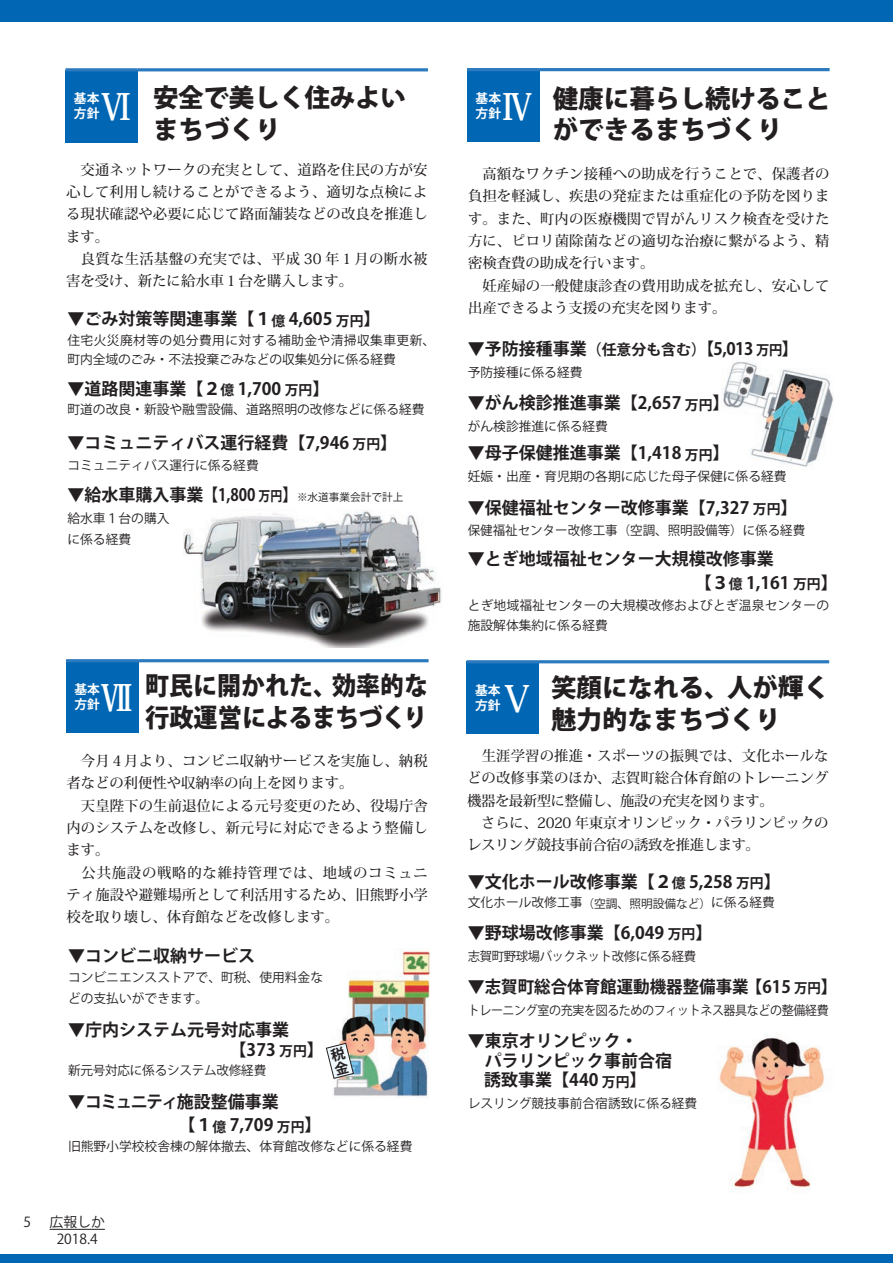
<style>
.page{position:relative;width:893px;height:1263px;background:#fff}
.page>*{position:absolute;margin:0;border:0;box-sizing:border-box;transform-origin:0 0}
.t1{font:700 36.15px "Koz Min Pro";color:#fff;scale:.9 1}
.t2{font:800 25.5px/32px "Koz Go Pro";color:#231f20}
.t3{font:800 25.5px/32px "Koz Go Pro";color:#231f20;scale:.94 1}
.t4{font:700 16.95px/19.5px "Koz Go Pro";color:#231f20}
.t5{font:500 14.4px/22.4px "Koz Min Pro";letter-spacing:.01em;color:#231f20}
.t6{font:500 14.4px/22.4px "Koz Min Pro";letter-spacing:-.02em;color:#231f20}
.t7{font:13.8px/17px "Koz Go Pro";color:#231f20;text-align:center}
.t8{font:12.75px/21.3px "Koz Go Pro";color:#231f20}
.t9{font:12.75px/19px "Koz Go Pro";letter-spacing:.03em;color:#231f20}
.t10{font:12.75px "Koz Go Pro";letter-spacing:-.03em;color:#231f20;scale:.94 1}
.t11{font:12.75px "Koz Go Pro";letter-spacing:-.03em;color:#231f20}
.t12{font:12.75px "Koz Go Pro";letter-spacing:-.02em;color:#231f20}
.t13{font:700 12.75px/14.9px "Koz Go Pro";color:#fff}
.s1{font-size:13.8px}
.s2{font-weight:400;font-size:10.65px}
.s3{font-size:14.85px}
.s4{font-size:11.7px}
</style>
<div class="page">
<img style="left:723px;top:361px;width:110px;height:106px">
<div style="left:0;top:1254px;width:893px;height:9px;background:#0166b3"></div>
<div style="left:467px;top:70px;width:72px;height:72px;background:#0166b3"></div>
<hr style="left:467px;top:68px;width:72px;height:3px;background:#2b79be">
<hr style="left:539px;top:68px;width:291px;height:3px;background:#2b79be">
<div style="left:467px;top:662px;width:72px;height:72px;background:#0166b3"></div>
<hr style="left:467px;top:660px;width:72px;height:3px;background:#2b79be">
<hr style="left:539px;top:660px;width:290px;height:3px;background:#2b79be">
<div style="left:66px;top:661px;width:72px;height:72px;background:#0166b3"></div>
<hr style="left:66px;top:659px;width:72px;height:3px;background:#2b79be">
<hr style="left:138px;top:659px;width:291px;height:3px;background:#2b79be">
<div style="left:65px;top:70px;width:73px;height:72px;background:#0166b3"></div>
<hr style="left:65px;top:68px;width:73px;height:3px;background:#2b79be">
<hr style="left:138px;top:68px;width:290px;height:3px;background:#2b79be">
<div style="left:0;top:0;width:893px;height:21px;background:#0166b3"></div>
<img style="left:348px;top:950px;width:82px;height:63px">
<img style="left:333px;top:1018px;width:96px;height:81px">
<img style="left:348px;top:1013px;width:81px;height:24px">
<img style="left:719px;top:1037px;width:106px;height:153px">
<img style="left:183px;top:510px;width:259px;height:137px">
<hr style="left:50px;top:1229px;width:55px;height:1px;background:#231f20">
<svg style="left:326px;top:1042px;width:28px;height:37px"></svg>
<p class="t2" style="left:153px;top:84px;width:254px">安全で美しく住みよいまちづくり</p>
<p class="t13" style="left:74px;top:92px;width:27px">基本方針</p>
<p class="t2" style="left:553px;top:84px;width:280px">健康に暮らし続けることができるまちづくり</p>
<p class="t13" style="left:476px;top:92px;width:27px">基本方針</p>
<p class="t1" style="left:501px;top:80px;width:38px">Ⅳ</p>
<p class="t1" style="left:99px;top:80px;width:38px">Ⅵ</p>
<p class="t5" style="left:66px;top:158px;width:363px">　交通ネットワークの充実として、道路を住民の方が安心して利用し続けることができるよう、適切な点検による現状確認や必要に応じて路面舗装などの改良を推進します。<br>　良質な生活基盤の充実では、平成 30 年１月の断水被害を受け、新たに給水車１台を購入します。</p>
<p class="t4" style="left:67px;top:310px;width:315px">▼ごみ対策等関連事業【１<span class="s1">億</span> 4,605 <span class="s1">万円</span>】</p>
<p class="t9" style="left:67px;top:331px;width:369px">住宅火災廃材等の処分費用に対する補助金や清掃収集車更新、町内全域のごみ・不法投棄ごみなどの収集処分に係る経費</p>
<p class="t4" style="left:67px;top:380px;width:263px">▼道路関連事業【２<span class="s1">億</span> 1,700 <span class="s1">万円</span>】</p>
<p class="t8" style="left:67px;top:399px;width:359px">町道の改良・新設や融雪設備、道路照明の改修などに係る経費</p>
<p class="t4" style="left:67px;top:434px;width:331px">▼コミュニティバス運行経費【7,946 <span class="s1">万円</span>】</p>
<p class="t8" style="left:67px;top:454px;width:193px">コミュニティバス運行に係る経費</p>
<p class="t4" style="left:67px;top:486px;width:337px">▼給水車購入事業【1,800 <span class="s1">万円</span>】<span class="s2">※水道事業会計で計上</span></p>
<p class="t8" style="left:67px;top:508px;width:104px">給水車１台の購入に係る経費</p>
<p class="t13" style="left:75px;top:683px;width:27px">基本方針</p>
<p class="t1" style="left:100px;top:671px;width:38px">Ⅶ</p>
<p class="t3" style="left:145px;top:671px;width:303px">町民に開かれた、効率的な行政運営によるまちづくり</p>
<p class="t5" style="left:66px;top:749px;width:363px">　今月４月より、コンビニ収納サービスを実施し、納税者などの利便性や収納率の向上を図ります。<br>　天皇陛下の生前退位による元号変更のため、役場庁舎内のシステムを改修し、新元号に対応できるよう整備します。<br>　公共施設の戦略的な維持管理では、地域のコミュニティ施設や避難場所として利活用するため、旧熊野小学校を取り壊し、体育館などを改修します。</p>
<p class="t4" style="left:68px;top:947px;width:189px">▼コンビニ収納サービス</p>
<p class="t8" style="left:68px;top:967px;width:257px">コンビニエンスストアで、町税、使用料金などの支払いができます。</p>
<p class="t4" style="left:68px;top:1021px;width:223px">▼庁内システム元号対応事業</p>
<p class="t12" style="left:68px;top:1062px;width:200px">新元号対応に係るシステム改修経費</p>
<p class="t4" style="left:68px;top:1091px;width:255px;line-height:23.4px">▼コミュニティ施設整備事業<br>　　　　　　　【１<span class="s1">億</span> 7,709 <span class="s1">万円</span>】</p>
<p class="t8" style="left:68px;top:1136px;width:346px">旧熊野小学校校舎棟の解体撤去、体育館改修などに係る経費</p>
<p class="t5" style="left:468px;top:162px;width:363px">　高額なワクチン接種への助成を行うことで、保護者の負担を軽減し、疾患の発症または重症化の予防を図ります。また、町内の医療機関で胃がんリスク検査を受けた方に、ピロリ菌除菌などの適切な治療に繋がるよう、精密検査費の助成を行います。<br>　妊産婦の一般健康診査の費用助成を拡充し、安心して出産できるよう支援の充実を図ります。</p>
<p class="t4" style="left:468px;top:340px;width:332px">▼予防接種事業<span class="s3">（任意分も含む）</span>【5,013 <span class="s1">万円</span>】</p>
<p class="t8" style="left:468px;top:362px;width:116px">予防接種に係る経費</p>
<p class="t4" style="left:468px;top:394px;width:263px">▼がん検診推進事業【2,657 <span class="s1">万円</span>】</p>
<p class="t8" style="left:468px;top:416px;width:142px">がん検診推進に係る経費</p>
<p class="t4" style="left:468px;top:444px;width:263px">▼母子保健推進事業【1,418 <span class="s1">万円</span>】</p>
<p class="t8" style="left:468px;top:466px;width:320px">妊娠・出産・育児期の各期に応じた母子保健に係る経費</p>
<p class="t4" style="left:468px;top:499px;width:331px">▼保健福祉センター改修事業【7,327 <span class="s1">万円</span>】</p>
<p class="t8" style="left:468px;top:520px;width:339px">保健福祉センター改修工事（空調、照明設備等）に係る経費</p>
<p class="t4" style="left:695px;top:547px;width:144px;line-height:24px;text-indent:-227px">▼とぎ地域福祉センター大規模改修事業<br>【３<span class="s1">億</span> 1,161 <span class="s1">万円</span>】</p>
<p class="t8" style="left:468px;top:596px;width:363px;line-height:19.5px">とぎ地域福祉センターの大規模改修およびとぎ温泉センターの施設解体集約に係る経費</p>
<p class="t13" style="left:475px;top:684px;width:27px">基本方針</p>
<p class="t1" style="left:501px;top:672px;width:38px">Ⅴ</p>
<p class="t2" style="left:551px;top:673px;width:280px">笑顔になれる、人が輝く魅力的なまちづくり</p>
<p class="t6" style="left:467px;top:744px;width:363px">　生涯学習の推進・スポーツの振興では、文化ホールなどの改修事業のほか、志賀町総合体育館のトレーニング機器を最新型に整備し、施設の充実を図ります。<br>　さらに、2020 年東京オリンピック・パラリンピックのレスリング競技事前合宿の誘致を推進します。</p>
<p class="t4" style="left:468px;top:873px;width:315px">▼文化ホール改修事業【２<span class="s1">億</span> 5,258 <span class="s1">万円</span>】</p>
<p class="t8" style="left:468px;top:892px;width:309px">文化ホール改修工事<span class="s4">（空調、照明設備など）</span>に係る経費</p>
<p class="t4" style="left:468px;top:924px;width:246px">▼野球場改修事業【6,049 <span class="s1">万円</span>】</p>
<p class="t11" style="left:468px;top:948px;width:230px">志賀町野球場バックネット改修に係る経費</p>
<p class="t4" style="left:468px;top:978px;width:371px">▼志賀町総合体育館運動機器整備事業【615 <span class="s1">万円</span>】</p>
<p class="t10" style="left:468px;top:1002px;width:385px">トレーニング室の充実を図るためのフィットネス器具などの整備経費</p>
<p class="t4" style="left:484px;top:1032px;width:189px;text-indent:-16px">▼東京オリンピック・<br>パラリンピック事前合宿誘致事業【440 <span class="s1">万円</span>】</p>
<p class="t8" style="left:468px;top:1093px;width:231px">レスリング競技事前合宿誘致に係る経費</p>
<p class="t7" style="left:23px;top:1214px;width:9px">5</p>
<p class="t7" style="left:50px;top:1214px;width:57px">広報しか<br>2018.4</p>
</div>
